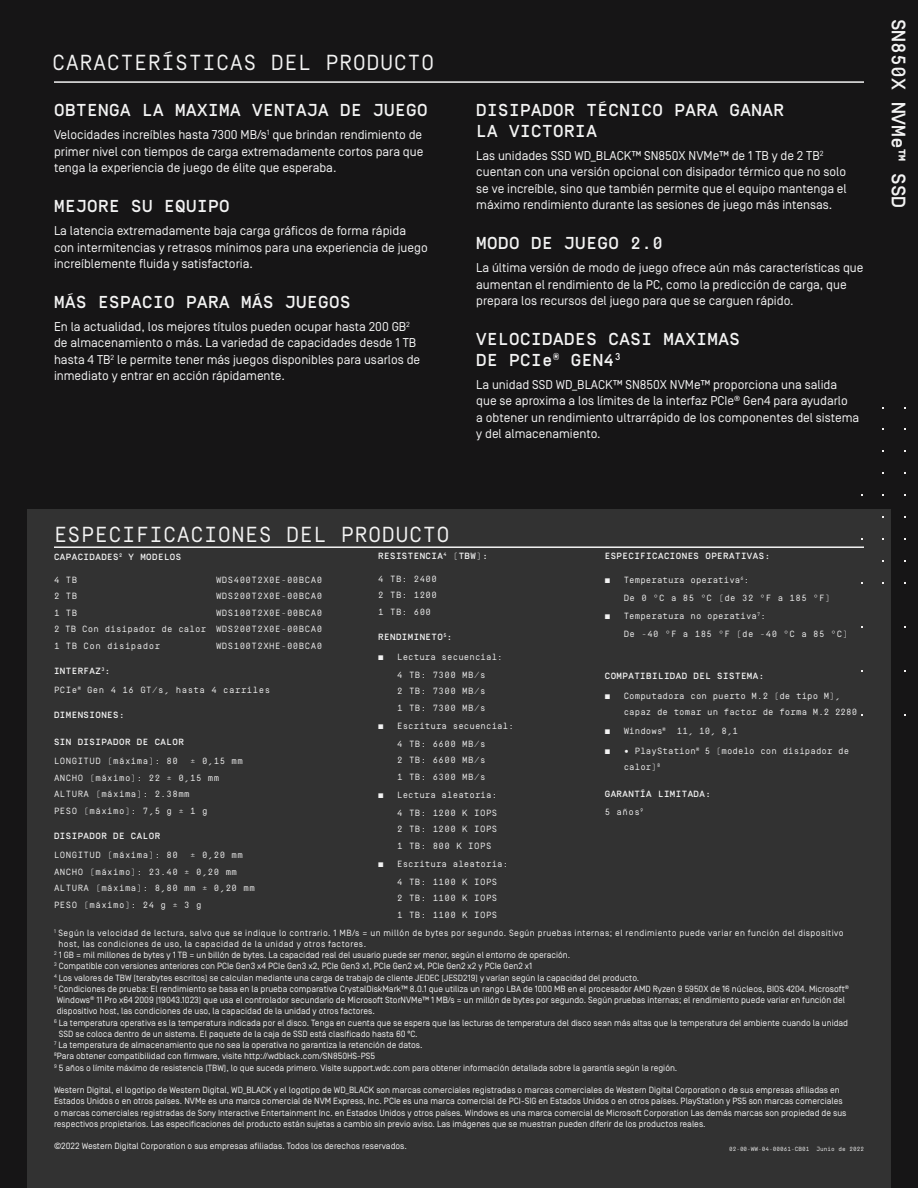
<style>
.page{position:relative;width:918px;height:1188px;background:#161516}
.page>*{position:absolute;margin:0;border:0;box-sizing:border-box;transform-origin:0 0}
.t1{font:21.75px "Simplon Mono";letter-spacing:.02em;color:#f3f3f3}
.t2{font:500 19.5px "Simplon Mono";color:#f3f3f3}
.t3{font:500 17.25px/20.7px "Simplon Mono";letter-spacing:.03em;color:#f3f3f3}
.t4{font:12.75px/16.5px "Simplon Norm";color:#f3f3f3}
.t5{font:9px/11.2px "Simplon Norm";color:#f3f3f3}
.t6{font:9px/16.5px "Simplon Mono";letter-spacing:.05em;color:#f3f3f3}
.t7{font:9px/17.9px "Simplon Mono";letter-spacing:.01em;color:#f3f3f3}
.t8{font:9px "Simplon Norm";letter-spacing:.05em;color:#f3f3f3}
.t9{font:500 9px/18.6px "Simplon Mono";letter-spacing:.05em;color:#f3f3f3}
.t10{font:6px "Simplon Mono";color:#f3f3f3}
.s1{font-weight:500}
.s2{font-weight:400}
</style>
<div class="page">
<div style="left:27px;top:510px;width:864px;height:678px;background:#323232"></div>
<hr style="left:54px;top:81px;width:810px;height:2px;background:#f3f3f3">
<hr style="left:54px;top:546px;width:810px;height:2px;background:#f3f3f3">
<h1 class="t1" style="left:52px;top:51px;width:384px">CARACTERÍSTICAS DEL PRODUCTO</h1>
<h3 class="t3" style="left:54px;top:100px;width:375px">OBTENGA LA MAXIMA VENTAJA DE JUEGO</h3>
<h3 class="t4" style="left:54px;top:127px;width:371px;text-align:justify">Velocidades increíbles hasta 7300 MB/s<sup>1</sup> que brindan rendimiento de primer nivel con tiempos de carga extremadamente cortos para que tenga la experiencia de juego de élite que esperaba.</h3>
<h3 class="t3" style="left:54px;top:196px;width:177px">MEJORE SU EQUIPO</h3>
<h3 class="t4" style="left:54px;top:223px;width:375px">La latencia extremadamente baja carga gráficos de forma rápida con intermitencias y retrasos mínimos para una experiencia de juego increíblemente fluida y satisfactoria.</h3>
<h3 class="t3" style="left:54px;top:291px;width:298px">MÁS ESPACIO PARA MÁS JUEGOS</h3>
<h3 class="t4" style="left:54px;top:319px;width:368px">En la actualidad, los mejores títulos pueden ocupar hasta 200 GB<sup>2 </sup>de almacenamiento o más. La variedad de capacidades desde 1 TB hasta 4 TB<sup>2</sup> le permite tener más juegos disponibles para usarlos de inmediato y entrar en acción rápidamente.</h3>
<h3 class="t3" style="left:476px;top:100px;width:309px">DISIPADOR TÉCNICO PARA GANAR<br>LA VICTORIA</h3>
<p class="t4" style="left:476px;top:148px;width:372px">Las unidades SSD WD_BLACK™ SN850X NVMe™ de 1 TB y de 2 TB<sup>2 </sup>cuentan con una versión opcional con disipador térmico que no solo se ve increíble, sino que también permite que el equipo mantenga el máximo rendimiento durante las sesiones de juego más intensas.</p>
<h3 class="t3" style="left:476px;top:233px;width:188px">MODO DE JUEGO 2.0</h3>
<h3 class="t4" style="left:476px;top:260px;width:389px">La última versión de modo de juego ofrece aún más características que aumentan el rendimiento de la PC, como la predicción de carga, que prepara los recursos del juego para que se carguen rápido.</h3>
<h3 class="t3" style="left:476px;top:329px;width:265px">VELOCIDADES CASI MAXIMAS<br>DE PCIe<sup>®</sup> GEN4<sup>3</sup></h3>
<h3 class="t4" style="left:476px;top:376px;width:385px">La unidad SSD WD_BLACK™ SN850X NVMe™ proporciona una salida que se aproxima a los límites de la interfaz PCIe<sup>®</sup> Gen4 para ayudarlo<br>a obtener un rendimiento ultrarrápido de los componentes del sistema y del almacenamiento.</h3>
<h2 class="t2" style="left:909px;top:19px;width:191px;rotate:90deg">SN850X NVMe™ SSD</h2>
<h1 class="t1" style="left:54px;top:523px;width:397px">ESPECIFICACIONES DEL PRODUCTO</h1>
<p class="t9" style="left:54px;top:547px;width:129px">CAPACIDADES<sup>2</sup> Y MODELOS</p>
<p class="t6" style="left:54px;top:571px;width:25px">4 TB</p>
<p class="t6" style="left:216px;top:571px;width:108px">WDS400T2X0E-00BCA0</p>
<p class="t6" style="left:54px;top:588px;width:25px">2 TB</p>
<p class="t6" style="left:216px;top:588px;width:108px">WDS200T2X0E-00BCA0</p>
<p class="t6" style="left:54px;top:604px;width:25px">1 TB</p>
<p class="t6" style="left:54px;top:604px;width:270px;text-align:justify;text-indent:162px">WDS100T2X0E-00BCA0<br>2 TB Con disipador de calor WDS200T2X0E-00BCA0<br>1 TB Con disipador</p>
<p class="t6" style="left:216px;top:637px;width:108px">WDS100T2XHE-00BCA0</p>
<p class="t6" style="left:54px;top:662px;width:218px;line-height:18.6px"><span class="s1">INTERFAZ</span><sup>3</sup><span class="s1">:<br></span>PCIe<sup>®</sup> Gen 4 16 GT/s, hasta 4 carriles</p>
<p class="t9" style="left:54px;top:705px;width:72px">DIMENSIONES:</p>
<p class="t9" style="left:54px;top:733px;width:131px">SIN DISIPADOR DE CALOR</p>
<p class="t6" style="left:54px;top:753px;width:125px">LONGITUD (máxima): 80</p>
<p class="t6" style="left:54px;top:753px;width:191px;text-indent:136px">± 0,15 mm<br>ANCHO (máximo): 22 ± 0,15 mm<br>ALTURA (máxima): 2.38mm<br>PESO (máximo): 7,5 g ± 1 g</p>
<p class="t9" style="left:54px;top:827px;width:108px">DISIPADOR DE CALOR</p>
<p class="t6" style="left:54px;top:847px;width:125px">LONGITUD (máxima): 80</p>
<p class="t6" style="left:54px;top:847px;width:202px;text-indent:136px">± 0,20 mm<br>ANCHO (máximo): 23.40 ± 0,20 mm<br>ALTURA (máxima): 8,80 mm ± 0,20 mm<br>PESO (máximo): 24 g ± 3 g</p>
<p class="t9" style="left:378px;top:546px;width:111px">RESISTENCIA<sup>4</sup> (TBW):</p>
<p class="t6" style="left:378px;top:570px;width:60px;text-align:justify">4 TB: 2400<br>2 TB: 1200<br>1 TB: 600</p>
<p class="t9" style="left:378px;top:628px;width:76px">RENDIMINETO<sup>5</sup>:</p>
<p class="t7" style="left:378px;top:648px;width:126px;text-align:center">■ Lectura secuencial:<br>4 TB: 7300 MB/s</p>
<p class="t6" style="left:397px;top:683px;width:90px">2 TB: 7300 MB/s<br>1 TB: 7300 MB/s</p>
<p class="t7" style="left:397px;top:717px;width:118px;text-indent:-19px">■ Escritura secuencial:<br>4 TB: 6600 MB/s</p>
<p class="t6" style="left:397px;top:752px;width:90px">2 TB: 6600 MB/s<br>1 TB: 6300 MB/s</p>
<p class="t7" style="left:378px;top:786px;width:121px;text-align:right">■ Lectura aleatoria:<br>4 TB: 1200 K IOPS</p>
<p class="t6" style="left:397px;top:821px;width:102px">2 TB: 1200 K IOPS<br>1 TB: 800 K IOPS</p>
<p class="t7" style="left:397px;top:855px;width:113px;text-indent:-19px">■ Escritura aleatoria:<br>4 TB: 1100 K IOPS</p>
<p class="t6" style="left:397px;top:890px;width:102px">2 TB: 1100 K IOPS<br>1 TB: 1100 K IOPS</p>
<p class="t9" style="left:605px;top:546px;width:167px">ESPECIFICACIONES OPERATIVAS:</p>
<p class="t7" style="left:624px;top:571px;width:208px;text-indent:-19px">■ Temperatura operativa<sup>6</sup>:<br>De 0 °C a 85 °C (de 32 °F a 185 °F)</p>
<p class="t7" style="left:624px;top:607px;width:226px;text-indent:-19px">■ Temperatura no operativa<sup>7</sup>:<br>De -40 °F a 185 °F (de -40 °C a 85 °C)</p>
<p class="t9" style="left:605px;top:666px;width:161px">COMPATIBILIDAD DEL SISTEMA:</p>
<p class="t7" style="left:624px;top:687px;width:235px;line-height:16.5px;text-indent:-19px">■ Computadora con puerto M.2 (de tipo M), capaz de tomar un factor de forma M.2 2280</p>
<p class="t7" style="left:605px;top:722px;width:135px">■ Windows<sup>®</sup> 11, 10, 8,1</p>
<p class="t7" style="left:624px;top:742px;width:227px;line-height:16.5px;text-indent:-19px">■ • PlayStation<sup>®</sup> 5 (modelo con disipador de calor)<sup>8</sup></p>
<p class="t9" style="left:605px;top:784px;width:108px">GARANTÍA LIMITADA:<br><span class="s2">5 años</span><sup>9</sup></p>
<p class="t8" style="left:54px;top:928px;width:791px"><sup>1</sup> Según la velocidad de lectura, salvo que se indique lo contrario. 1 MB/s = un millón de bytes por segundo. Según pruebas internas; el rendimiento puede variar en función del dispositivo</p>
<p class="t8" style="left:59px;top:939px;width:309px">host, las condiciones de uso, la capacidad de la unidad y otros factores.</p>
<p class="t5" style="left:54px;top:950px;width:518px"><sup>2</sup> 1 GB = mil millones de bytes y 1 TB = un billón de bytes. La capacidad real del usuario puede ser menor, según el entorno de operación.</p>
<p class="t5" style="left:54px;top:961px;width:480px"><sup>3</sup> Compatible con versiones anteriores con PCIe Gen3 x4 PCIe Gen3 x2, PCIe Gen3 x1, PCIe Gen2 x4, PCIe Gen2 x2 y PCIe Gen2 x1</p>
<p class="t5" style="left:54px;top:972px;width:587px"><sup>4</sup> Los valores de TBW (terabytes escritos) se calculan mediante una carga de trabajo de cliente JEDEC (JESD219) y varían según la capacidad del producto.</p>
<p class="t5" style="left:54px;top:983px;width:796px"><sup>5</sup> Condiciones de prueba: El rendimiento se basa en la prueba comparativa CrystalDiskMark™ 8.0.1 que utiliza un rango LBA de 1000 MB en el procesador AMD Ryzen 9 5950X de 16 núcleos, BIOS 4204. Microsoft<sup>®</sup></p>
<p class="t5" style="left:57px;top:995px;width:790px">Windows<sup>®</sup> 11 Pro x64 2009 (19043.1023) que usa el controlador secundario de Microsoft StorNVMe™ 1 MB/s = un millón de bytes por segundo. Según pruebas internas; el rendimiento puede variar en función del</p>
<p class="t5" style="left:57px;top:1006px;width:320px">dispositivo host, las condiciones de uso, la capacidad de la unidad y otros factores.</p>
<p class="t5" style="left:54px;top:1017px;width:796px"><sup>6</sup> La temperatura operativa es la temperatura indicada por el disco. Tenga en cuenta que se espera que las lecturas de temperatura del disco sean más altas que la temperatura del ambiente cuando la unidad</p>
<p class="t5" style="left:59px;top:1028px;width:360px">SSD se coloca dentro de un sistema. El paquete de la caja de SSD está clasificado hasta 60 ºC.</p>
<p class="t5" style="left:54px;top:1040px;width:370px"><sup>7</sup> La temperatura de almacenamiento que no sea la operativa no garantiza la retención de datos.</p>
<p class="t5" style="left:54px;top:1051px;width:323px"><sup>8</sup>Para obtener compatibilidad con firmware, visite http://wdblack.com/SN850HS-PS5</p>
<p class="t5" style="left:54px;top:1062px;width:625px"><sup>9</sup> 5 años o límite máximo de resistencia (TBW), lo que suceda primero. Visite support.wdc.com para obtener información detallada sobre la garantía según la región.</p>
<p class="t5" style="left:54px;top:1085px;width:794px">Western Digital, el logotipo de Western Digital, WD_BLACK y el logotipo de WD_BLACK son marcas comerciales registradas o marcas comerciales de Western Digital Corporation o de sus empresas afiliadas en Estados Unidos o en otros países. NVMe es una marca comercial de NVM Express, Inc. PCIe es una marca comercial de PCI-SIG en Estados Unidos o en otros países. PlayStation y PS5 son marcas comerciales o marcas comerciales registradas de Sony Interactive Entertainment Inc. en Estados Unidos y otros países. Windows es una marca comercial de Microsoft Corporation Las demás marcas son propiedad de sus respectivos propietarios. Las especificaciones del producto están sujetas a cambio sin previo aviso. Las imágenes que se muestran pueden diferir de los productos reales.</p>
<p class="t5" style="left:54px;top:1141px;width:355px">©2022 Western Digital Corporation o sus empresas afiliadas. Todos los derechos reservados.</p>
<p class="t10" style="left:729px;top:1146px;width:136px">02-00-WW-04-00061-CB01 Junio de 2022</p>
</div>
